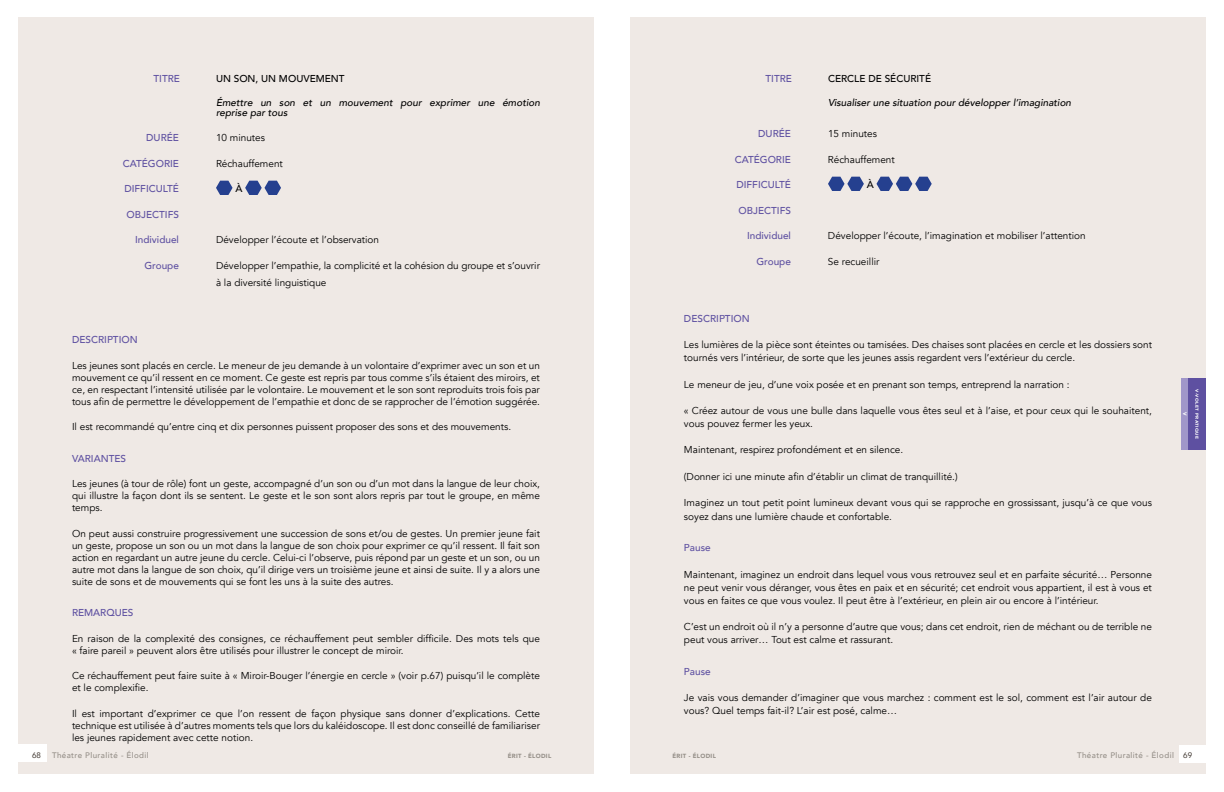
<style>
.page{position:relative;width:1224px;height:792px;background:#fff}
.page>*{position:absolute;margin:0;border:0;box-sizing:border-box;transform-origin:0 0}
.t1{font:10px/12px "Avenir";color:#000}
.t2{font:500 10px "Avenir";color:#5e50a1}
.t3{font:italic 500 10px/10px "Avenir";color:#000}
.t4{font:500 10px "Avenir";color:#000}
.t5{font:500 8px "Avenir";letter-spacing:.05em;color:#958f88}
.t6{font:500 8px "Avenir";color:#534b45}
.t7{font:900 6px "Avenir";letter-spacing:.05em;color:#958f88}
.t8{font:900 5px "Avenir";color:#fff}
.t9{font:900 4.2px "Avenir";letter-spacing:.08em;color:#fff;scale:1.1 1}
.s1{color:#000}
.s2{color:#534b45}
</style>
<div class="page">
<div style="left:630px;top:18px;width:576px;height:756px;background:#efe9e5"></div>
<div style="left:18px;top:18px;width:576px;height:756px;background:#efe9e5"></div>
<div style="left:1180px;top:745px;width:29px;height:18px;background:#fff"></div>
<div style="left:15px;top:744px;width:32px;height:18px;background:#fff"></div>
<div style="left:1188px;top:378px;width:18px;height:72px;background:#5e50a1"></div>
<div style="left:1182px;top:378px;width:6px;height:72px;background:#a096c9"></div>
<svg style="left:216px;top:181px;width:17px;height:14px"></svg>
<svg style="left:245px;top:181px;width:36px;height:14px"></svg>
<svg style="left:828px;top:177px;width:36px;height:14px"></svg>
<svg style="left:876px;top:177px;width:56px;height:14px"></svg>
<p class="t2" style="left:154px;top:70px;width:49px">TITRE <span class="s1">U</span></p>
<p class="t4" style="left:223px;top:70px;width:121px">n son, un mouvement</p>
<p class="t3" style="left:216px;top:97px;width:325px">Émettre un son et un mouvement pour exprimer une émotion reprise par tous</p>
<p class="t2" style="left:146px;top:129px;width:33px">DU RÉE</p>
<p class="t1" style="left:216px;top:132px;width:51px">10 minutes</p>
<p class="t2" style="left:123px;top:154px;width:56px">CATÉGORIE</p>
<p class="t1" style="left:216px;top:157px;width:68px">Réchauffement</p>
<p class="t2" style="left:124px;top:180px;width:56px">DIFFICU LTÉ</p>
<p class="t4" style="left:235px;top:180px;width:9px">À</p>
<p class="t2" style="left:127px;top:205px;width:48px">OBJECTIFS</p>
<p class="t2" style="left:135px;top:231px;width:45px">Individuel</p>
<p class="t1" style="left:216px;top:234px;width:165px">Développer l’écoute et l’observation</p>
<p class="t2" style="left:145px;top:256px;width:36px">Groupe</p>
<p class="t1" style="left:216px;top:256px;width:326px;line-height:17.5px">Développer l’empathie, la complicité et la cohésion du groupe et s’ouvrir à la diversité linguistique</p>
<p class="t2" style="left:72px;top:331px;width:15px">DESC</p>
<p class="t2" style="left:98px;top:331px;width:39px">RIPTION</p>
<p class="t1" style="left:72px;top:359px;width:470px;text-align:justify">Les jeunes sont placés en cercle. Le meneur de jeu demande à un volontaire d’exprimer avec un son et un mouvement ce qu’il ressent en ce moment. Ce geste est repris par tous comme s’ils étaient des miroirs, et ce, en respectant l’intensité utilisée par le volontaire. Le mouvement et le son sont reproduits trois fois par tous afin de permettre le développement de l’empathie et donc de se rapprocher de l’émotion suggérée.</p>
<p class="t1" style="left:72px;top:421px;width:441px">Il est recommandé qu’entre cinq et dix personnes puissent proposer des sons et des mouvements.</p>
<p class="t2" style="left:72px;top:449px;width:49px">VARIANTES</p>
<p class="t1" style="left:72px;top:478px;width:470px;text-align:justify">Les jeunes (à tour de rôle) font un geste, accompagné d’un son ou d’un mot dans la langue de leur choix, qui illustre la façon dont ils se sentent. Le geste et le son sont alors repris par tout le groupe, en même temps.</p>
<p class="t1" style="left:72px;top:527px;width:470px;text-align:justify">On peut aussi construire progressivement une succession de sons et/ou de gestes. Un premier jeune fait un geste, propose un son ou un mot dans la langue de son choix pour exprimer ce qu’il ressent. Il fait son action en regardant un autre jeune du cercle. Celui-ci l’observe, puis répond par un geste et un son, ou un autre mot dans la langue de son choix, qu’il dirige vers un troisième jeune et ainsi de suite. Il y a alors une suite de sons et de mouvements qui se font les uns à la suite des autres.</p>
<p class="t2" style="left:72px;top:604px;width:15px">REMA</p>
<p class="t2" style="left:100px;top:604px;width:14px">RQUES</p>
<p class="t1" style="left:72px;top:632px;width:470px">En raison de la complexité des consignes, ce réchauffement peut sembler difficile. Des mots tels que « faire pareil » peuvent alors être utilisés pour illustrer le concept de miroir.</p>
<p class="t1" style="left:72px;top:670px;width:469px">Ce réchauffement peut faire suite à « Miroir-Bouger l’énergie en cercle » (voir p.67) puisqu’il le complète et le complexifie.</p>
<p class="t1" style="left:72px;top:707px;width:470px;text-align:justify">Il est important d’exprimer ce que l’on ressent de façon physique sans donner d’explications. Cette technique est utilisée à d’autres moments tels que lors du kaléidoscope. Il est donc conseillé de familiariser les jeunes rapidement avec cette notion.</p>
<p class="t2" style="left:766px;top:70px;width:27px">TITRE</p>
<p class="t4" style="left:828px;top:70px;width:89px">Cercle de sécurité</p>
<p class="t3" style="left:828px;top:97px;width:245px">Visualiser une situation pour développer l’imagination</p>
<p class="t2" style="left:758px;top:125px;width:33px">DU RÉE</p>
<p class="t1" style="left:828px;top:128px;width:51px">15 minutes</p>
<p class="t2" style="left:735px;top:150px;width:56px">CATÉGORIE</p>
<p class="t1" style="left:828px;top:153px;width:68px">Réchauffement</p>
<p class="t2" style="left:736px;top:176px;width:56px">DIFFICU LTÉ</p>
<p class="t4" style="left:867px;top:176px;width:9px">À</p>
<p class="t2" style="left:739px;top:201px;width:48px">OBJECTIFS</p>
<p class="t2" style="left:747px;top:227px;width:45px">Individuel</p>
<p class="t1" style="left:828px;top:230px;width:259px">Développer l’écoute, l’imagination et mobiliser l’attention</p>
<p class="t2" style="left:757px;top:252px;width:36px">Groupe</p>
<p class="t1" style="left:828px;top:255px;width:53px">Se recueillir</p>
<p class="t2" style="left:684px;top:309px;width:15px">DESC</p>
<p class="t2" style="left:710px;top:309px;width:39px">RIPTION</p>
<p class="t1" style="left:684px;top:338px;width:470px;line-height:13px">Les lumières de la pièce sont éteintes ou tamisées. Des chaises sont placées en cercle et les dossiers sont tournés vers l’intérieur, de sorte que les jeunes assis regardent vers l’extérieur du cercle.</p>
<p class="t1" style="left:684px;top:378px;width:387px">Le meneur de jeu, d’une voix posée et en prenant son temps, entreprend la narration :</p>
<p class="t1" style="left:684px;top:404px;width:470px;line-height:13px">« Créez autour de vous une bulle dans laquelle vous êtes seul et à l’aise, et pour ceux qui le souhaitent, vous pouvez fermer les yeux.</p>
<p class="t1" style="left:684px;top:444px;width:221px">Maintenant, respirez profondément et en silence.</p>
<p class="t1" style="left:684px;top:471px;width:275px">(Donner ici une minute afin d’établir un climat de tranquillité.)</p>
<p class="t1" style="left:684px;top:497px;width:469px;line-height:13px">Imaginez un tout petit point lumineux devant vous qui se rapproche en grossissant, jusqu’à ce que vous soyez dans une lumière chaude et confortable.</p>
<p class="t2" style="left:684px;top:539px;width:28px">Pause</p>
<p class="t1" style="left:684px;top:568px;width:470px;line-height:13px;text-align:justify">Maintenant, imaginez un endroit dans lequel vous vous retrouvez seul et en parfaite sécurité… Personne ne peut venir vous déranger, vous êtes en paix et en sécurité; cet endroit vous appartient, il est à vous et vous en faites ce que vous voulez. Il peut être à l’extérieur, en plein air ou encore à l’intérieur.</p>
<p class="t1" style="left:684px;top:620px;width:470px;line-height:13px">C’est un endroit où il n’y a personne d’autre que vous; dans cet endroit, rien de méchant ou de terrible ne peut vous arriver… Tout est calme et rassurant.</p>
<p class="t2" style="left:684px;top:662px;width:28px">Pause</p>
<p class="t1" style="left:684px;top:691px;width:469px;line-height:13px">Je vais vous demander d’imaginer que vous marchez : comment est le sol, comment est l’air autour de vous? Quel temps fait-il? L’air est posé, calme…</p>
<p class="t8" style="left:1189px;top:412px;width:5px;rotate:90deg">V</p>
<p class="t9" style="left:1201px;top:389px;width:47px;rotate:90deg">V-Volet pratique</p>
<p class="t6" style="left:32px;top:748px;width:10px">68</p>
<p class="t5" style="left:52px;top:748px;width:98px">Théatre Pluralité - Élodil</p>
<p class="t7" style="left:508px;top:751px;width:45px">ÉRIT - ÉLODIL</p>
<p class="t7" style="left:673px;top:751px;width:45px">ÉRIT - ÉLODIL</p>
<p class="t5" style="left:1077px;top:748px;width:117px">Théatre Pluralité - Élodil <span class="s2">69</span></p>
</div>
